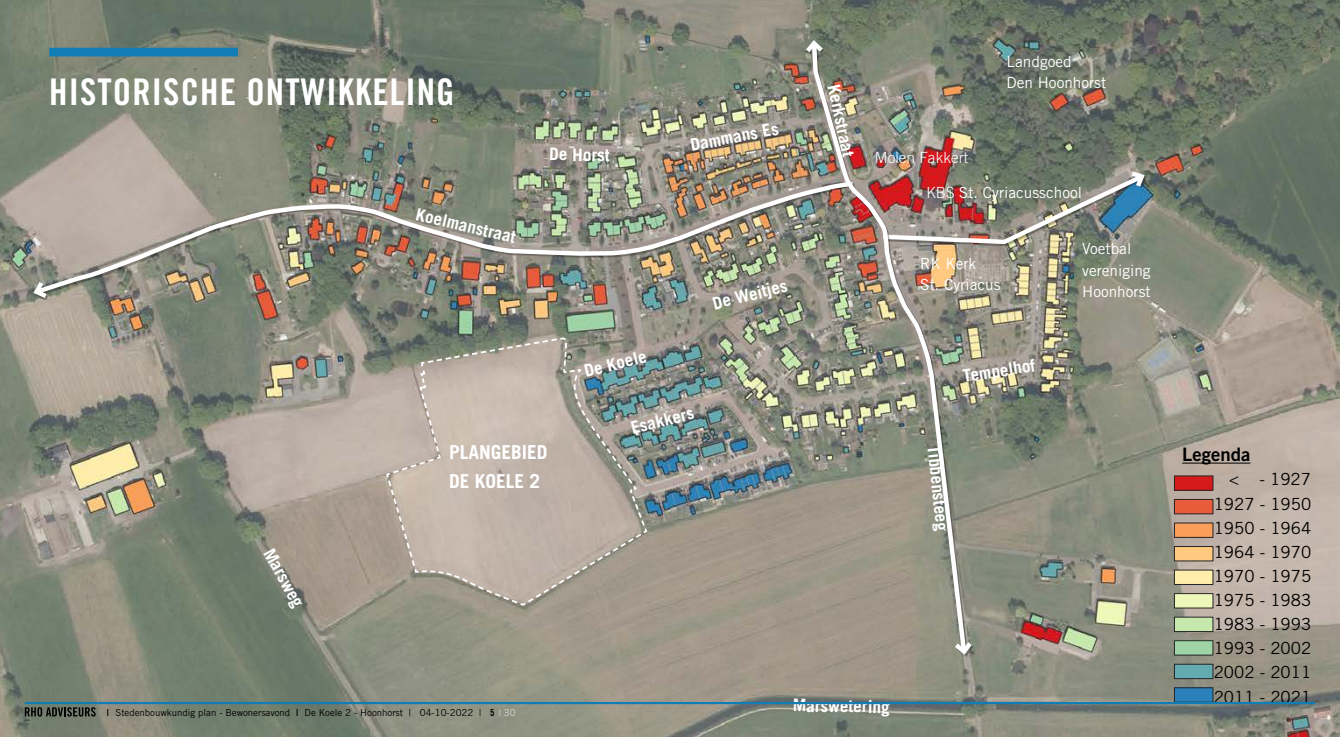
<style>
.page{position:relative;width:1340px;height:737px;background:#fff}
.page>*{position:absolute;margin:0;border:0;box-sizing:border-box;transform-origin:0 0}
.t1{font:36.75px "Trade Gothic LT Std Bd Cn 20";letter-spacing:.03em;color:#fff}
.t2{font:700 19.25px/29.2px "Trade Gothic LT Std";color:#fff}
.t3{font:18.55px "Trade Gothic LT Std Bd 2";color:#000}
.t4{font:700 17.32px "Trade Gothic LT Std";color:#fff}
.t5{font:16.71px/24.2px "Trade Gothic LT Std";color:#000;text-align:justify}
.t6{font:15.4px/21.2px "Trade Gothic LT Std";color:#fff}
.t7{font:300 15.4px "Trade Gothic LT Std";color:#fff}
.t8{font:9.62px "Trade Gothic LT Std";color:#000}
.s1{font-weight:300}
.s2{font-family:"Trade Gothic LT Std Bd Cn 20"}
.s3{color:#d9d9d9}
</style>
<div class="page">
<img style="left:0;top:0;width:1339px;height:737px">
<svg style="left:385px;top:337px;width:263px;height:271px"></svg>
<hr style="left:1182px;top:462px;width:68px;height:1px;background:#000">
<div style="left:1174px;top:476px;width:38px;height:14px;background:#d61a1c"></div>
<div style="left:1173px;top:475px;width:40px;height:16px;border:1px solid #242424"></div>
<div style="left:1174px;top:499px;width:38px;height:15px;background:#e85c3b"></div>
<div style="left:1173px;top:499px;width:40px;height:15px;border:1px solid #242424"></div>
<div style="left:1174px;top:523px;width:38px;height:14px;background:#fa9e59"></div>
<div style="left:1173px;top:522px;width:40px;height:16px;border:1px solid #242424"></div>
<div style="left:1174px;top:546px;width:38px;height:15px;background:#ffc980"></div>
<div style="left:1173px;top:546px;width:40px;height:15px;border:1px solid #242424"></div>
<div style="left:1174px;top:570px;width:38px;height:14px;background:#ffedab"></div>
<div style="left:1173px;top:569px;width:40px;height:16px;border:1px solid #242424"></div>
<div style="left:1174px;top:593px;width:38px;height:15px;background:#edf7ba"></div>
<div style="left:1173px;top:593px;width:40px;height:15px;border:1px solid #242424"></div>
<div style="left:1174px;top:617px;width:38px;height:14px;background:#c7e8ad"></div>
<div style="left:1173px;top:616px;width:40px;height:16px;border:1px solid #242424"></div>
<div style="left:1174px;top:640px;width:38px;height:15px;background:#9ed4a6"></div>
<div style="left:1173px;top:640px;width:40px;height:15px;border:1px solid #242424"></div>
<div style="left:1174px;top:664px;width:38px;height:14px;background:#63abb0"></div>
<div style="left:1173px;top:663px;width:40px;height:16px;border:1px solid #242424"></div>
<div style="left:1174px;top:687px;width:38px;height:15px;background:#2b82ba"></div>
<div style="left:1173px;top:687px;width:40px;height:15px;border:1px solid #242424"></div>
<div style="left:35px;top:183px;width:819px;height:117px;background:#000;opacity:.33"></div>
<img style="left:31px;top:179px;width:776px;height:118px">
<svg style="left:30px;top:277px;width:21px;height:25px"></svg>
<img style="left:973px;top:168px;width:174px;height:78px">
<div style="left:807px;top:41px;width:166px;height:616px;background:#000;opacity:.33"></div>
<img style="left:809px;top:39px;width:159px;height:617px">
<svg style="left:801px;top:37px;width:26px;height:20px"></svg>
<svg style="left:950px;top:637px;width:26px;height:21px"></svg>
<div style="left:49px;top:48px;width:189px;height:8px;background:#117db7"></div>
<hr style="left:25px;top:702px;width:1290px;height:2px;background:#117db7">
<svg style="left:25px;top:707px;width:71px;height:13px"></svg>
<h1 class="t1" style="left:49px;top:69px;width:407px">HISTORISCHE ONTWIKKELING</h1>
<p class="t4" style="left:418px;top:203px;width:103px;rotate:13deg">Koelmanstraat</p>
<p class="t6" style="left:1006px;top:51px;width:101px">Landgoed<br>Den Hoonhorst</p>
<p class="t4" style="left:844px;top:82px;width:75px;rotate:78deg">Kerkstraat</p>
<p class="t4" style="left:688px;top:135px;width:91px;rotate:-11deg">Dammans Es</p>
<p class="t4" style="left:549px;top:143px;width:62px;rotate:1deg">De Horst</p>
<p class="t7" style="left:875px;top:148px;width:95px">Molen Fakkert</p>
<p class="t6" style="left:926px;top:181px;width:157px"><span class="s1">KBS</span> St. Cyriacusschool</p>
<p class="t4" style="left:710px;top:293px;width:78px;rotate:-14deg">De Weitjes</p>
<p class="t6" style="left:920px;top:252px;width:82px">RK Kerk<br>St. Cyriacus</p>
<p class="t4" style="left:582px;top:361px;width:65px;rotate:-14deg">De Koele</p>
<p class="t4" style="left:961px;top:366px;width:75px;rotate:-9deg">Tempelhof</p>
<p class="t4" style="left:628px;top:417px;width:66px;rotate:-14deg">Esakkers</p>
<p class="t6" style="left:1082px;top:238px;width:70px">Voetbal vereniging<br>Hoonhorst</p>
<p class="t4" style="left:278px;top:544px;width:66px;rotate:61deg">Marsweg</p>
<p class="t2" style="left:449px;top:437px;width:100px">PLANGEBIED<br>DE KOELE 2</p>
<p class="t8" style="left:107px;top:707px;width:410px"><span class="s2">|</span> Stedenbouwkundig plan - Bewonersavond <span class="s2">|</span> De Koele 2 - Hoonhorst | 04-10-2022 | <span class="s2">5</span> <span class="s3">| 30</span></p>
<p class="t4" style="left:793px;top:694px;width:99px;rotate:1deg">Marswetering</p>
<p class="t4" style="left:944px;top:444px;width:87px;rotate:84deg">Tibbensteeg</p>
<p class="t3" style="left:1182px;top:443px;width:70px">Legenda</p>
<p class="t5" style="left:1213px;top:467px;width:99px;text-indent:15px">&lt; - 1927<br>1927 - 1950<br>1950 - 1964<br>1964 - 1970<br>1970 - 1975<br>1975 - 1983<br>1983 - 1993<br>1993 - 2002<br>2002 - 2011<br>2011 - 2021</p>
</div>
